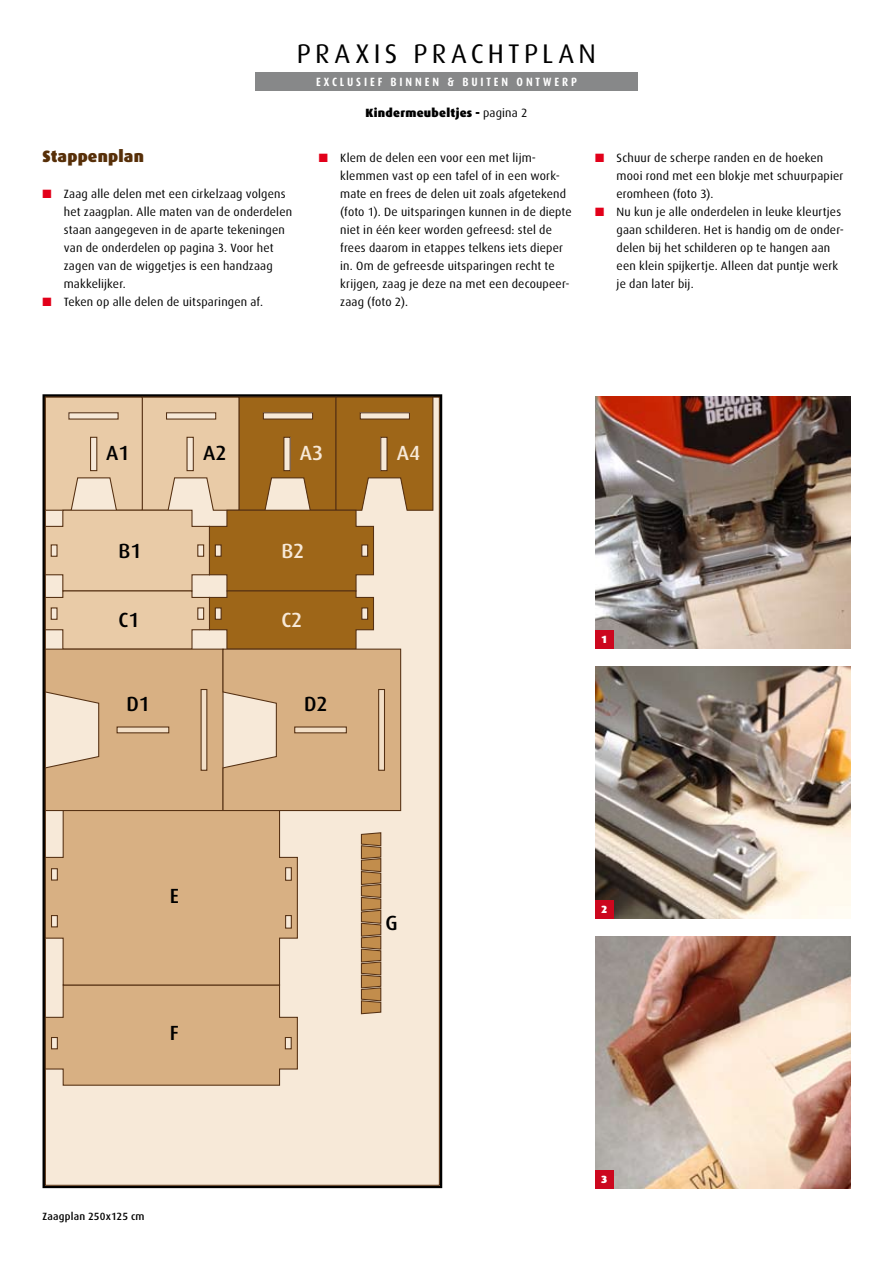
<style>
.page{position:relative;width:893px;height:1263px;background:#fff}
.page>*{position:absolute;margin:0;border:0;box-sizing:border-box;transform-origin:0 0}
.t1{font:27px "Dax";letter-spacing:.16em;color:#000}
.t2{font:500 20.55px "Dax";color:#000}
.t3{font:500 20.55px "Dax";color:#f7e9d8}
.t4{font:900 16.5px "Dax";letter-spacing:.01em;color:#572f08}
.t5{font:12px/18px "Dax";letter-spacing:.015em;color:#000}
.t6{font:700 12px "Dax Condensed";letter-spacing:.245em;color:#fff}
.t7{font:900 12px "Dax";letter-spacing:.02em;color:#000}
.t8{font:500 10.5px "Dax";letter-spacing:.015em;color:#000}
.t9{font:900 10.5px "Dax";color:#fff}
.s1{font-weight:400}
.s2{color:#e2001a}
</style>
<div class="page">
<div style="left:255px;top:72px;width:383px;height:18px;background:#878889"></div>
<img style="left:595px;top:396px;width:255px;height:252px">
<img style="left:595px;top:666px;width:255px;height:252px">
<img style="left:595px;top:936px;width:255px;height:252px">
<div style="left:45px;top:397px;width:394px;height:788px;background:#f7e9d8"></div>
<svg style="left:44px;top:396px;width:390px;height:690px"></svg>
<div style="left:91px;top:437px;width:6px;height:34px;background:#f7e9d8"></div>
<div style="left:90px;top:437px;width:7px;height:34px;border:1px solid #563113"></div>
<div style="left:69px;top:413px;width:49px;height:6px;background:#f7e9d8"></div>
<div style="left:68px;top:412px;width:51px;height:8px;border:1px solid #563113"></div>
<div style="left:187px;top:437px;width:6px;height:34px;background:#f7e9d8"></div>
<div style="left:186px;top:437px;width:8px;height:34px;border:1px solid #563113"></div>
<div style="left:167px;top:413px;width:49px;height:6px;background:#f7e9d8"></div>
<div style="left:166px;top:412px;width:50px;height:8px;border:1px solid #563113"></div>
<div style="left:284px;top:437px;width:6px;height:34px;background:#f7e9d8"></div>
<div style="left:283px;top:437px;width:8px;height:34px;border:1px solid #563113"></div>
<div style="left:263px;top:413px;width:50px;height:6px;background:#f7e9d8"></div>
<div style="left:263px;top:412px;width:50px;height:8px;border:1px solid #563113"></div>
<div style="left:381px;top:437px;width:6px;height:34px;background:#f7e9d8"></div>
<div style="left:380px;top:437px;width:8px;height:34px;border:1px solid #563113"></div>
<div style="left:360px;top:413px;width:49px;height:6px;background:#f7e9d8"></div>
<div style="left:360px;top:412px;width:50px;height:8px;border:1px solid #563113"></div>
<div style="left:286px;top:868px;width:5px;height:12px;background:#f7e9d8"></div>
<div style="left:285px;top:867px;width:7px;height:14px;border:1px solid #563113"></div>
<div style="left:286px;top:915px;width:5px;height:13px;background:#f7e9d8"></div>
<div style="left:285px;top:915px;width:7px;height:14px;border:1px solid #563113"></div>
<div style="left:595px;top:630px;width:18px;height:18px;background:#cc071e"></div>
<div style="left:595px;top:900px;width:18px;height:18px;background:#cc071e"></div>
<div style="left:595px;top:1170px;width:18px;height:18px;background:#cc071e"></div>
<h1 class="t1" style="left:297px;top:39px;width:301px">praxis Prachtplan</h1>
<p class="t6" style="left:316px;top:75px;width:262px">EXCLUSIEF BINNEN &amp; BUITEN ONTWERP</p>
<p class="t7" style="left:365px;top:106px;width:163px">Kindermeubeltjes - <span class="s1">pagina 2</span></p>
<h3 class="t4" style="left:43px;top:147px;width:103px">Stappenplan</h3>
<p class="t5" style="left:64px;top:185px;width:230px;text-indent:-21px"><span class="s2">■</span> Zaag alle delen met een cirkelzaag volgens het zaagplan. Alle maten van de onderdelen staan aangegeven in de aparte tekeningen van de onderdelen op pagina 3. Voor het zagen van de wiggetjes is een handzaag makkelijker.</p>
<p class="t5" style="left:43px;top:293px;width:222px"><span class="s2">■</span> Teken op alle delen de uitsparingen af.</p>
<p class="t5" style="left:340px;top:149px;width:233px;text-indent:-21px"><span class="s2">■</span> Klem de delen een voor een met lijm&shy;klemmen vast op een tafel of in een work&shy;mate en frees de delen uit zoals afgetekend (foto 1). De uitsparingen kunnen in de diepte niet in één keer worden gefreesd: stel de frees daarom in etappes telkens iets dieper in. Om de gefreesde uitsparingen recht te krijgen, zaag je deze na met een decoupeer&shy;zaag (foto 2).</p>
<p class="t5" style="left:617px;top:149px;width:228px;text-indent:-21px"><span class="s2">■</span> Schuur de scherpe randen en de hoeken mooi rond met een blokje met schuurpapier eromheen (foto 3).</p>
<p class="t5" style="left:617px;top:203px;width:229px;text-indent:-21px"><span class="s2">■</span> N u kun je alle onderdelen in leuke kleurtjes gaan schilderen. Het is handig om de onder&shy;delen bij het schilderen op te hangen aan een klein spijkertje. Alleen dat puntje werk je dan later bij.</p>
<h2 class="t2" style="left:106px;top:442px;width:25px">A1</h2>
<h2 class="t2" style="left:203px;top:442px;width:25px">A2</h2>
<h2 class="t3" style="left:300px;top:442px;width:25px">A3</h2>
<h2 class="t3" style="left:397px;top:442px;width:25px">A4</h2>
<h2 class="t2" style="left:118px;top:539px;width:25px">B1</h2>
<h2 class="t3" style="left:281px;top:539px;width:25px">B2</h2>
<h2 class="t2" style="left:118px;top:609px;width:23px">C1</h2>
<h2 class="t3" style="left:281px;top:609px;width:23px">C2</h2>
<p class="t9" style="left:601px;top:633px;width:8px">1</p>
<h2 class="t2" style="left:126px;top:692px;width:25px">D1</h2>
<h2 class="t2" style="left:304px;top:692px;width:25px">D2</h2>
<h2 class="t2" style="left:170px;top:884px;width:11px">E</h2>
<p class="t9" style="left:601px;top:903px;width:8px">2</p>
<h2 class="t2" style="left:385px;top:911px;width:14px">G</h2>
<h2 class="t2" style="left:170px;top:1021px;width:11px">F</h2>
<p class="t9" style="left:601px;top:1173px;width:8px">3</p>
<p class="t8" style="left:43px;top:1211px;width:104px">Zaagplan 250x125 cm</p>
</div>
